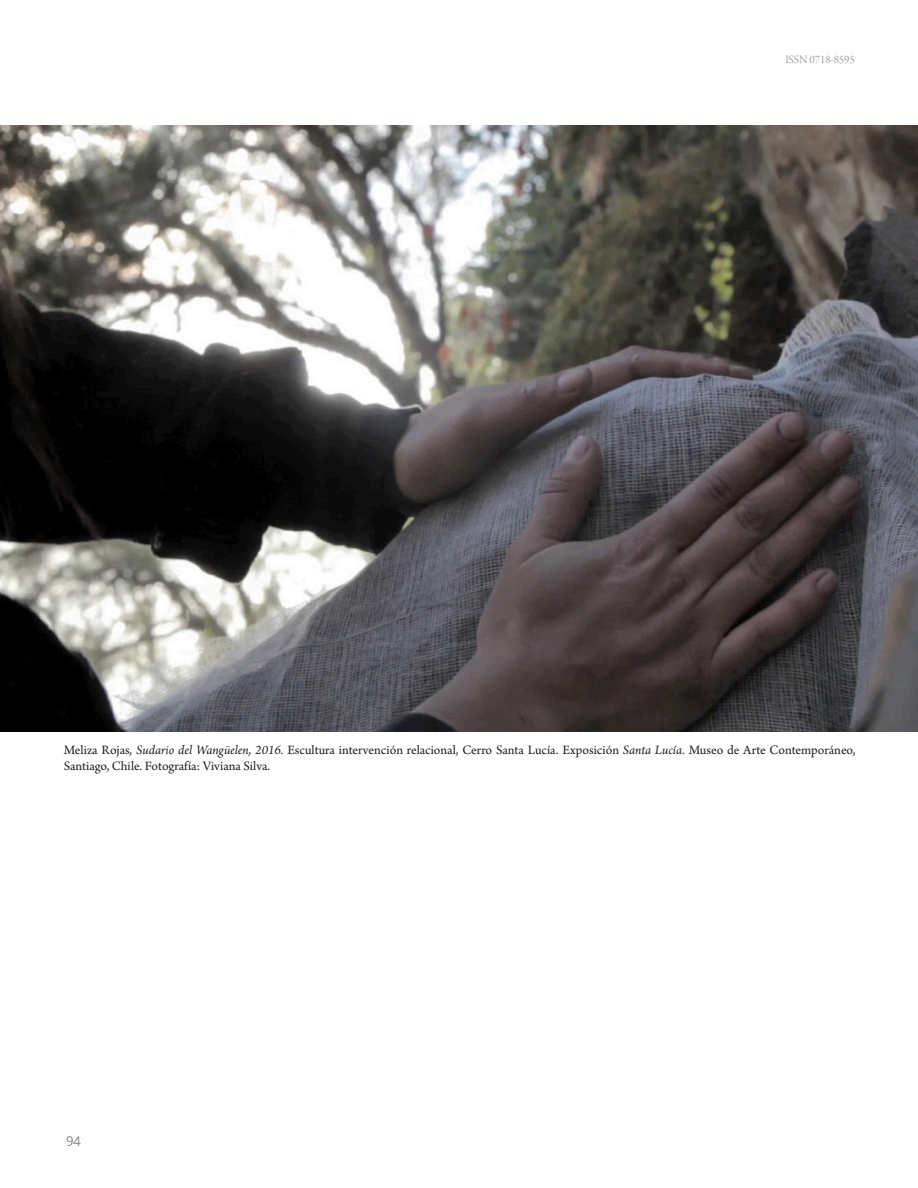
<style>
.page{position:relative;width:918px;height:1188px;background:#fff}
.page>*{position:absolute;margin:0;border:0;box-sizing:border-box;transform-origin:0 0}
.t1{font:13.5px/16.2px "Arno Pro";color:#231f20}
.t2{font:13.5px "Droid Sans";color:#8b8e87}
.t3{font:12px "Arno Pro Light Display";color:#8c8f88}
.s1{font-style:italic}
</style>
<div class="page">
<img style="left:0;top:125px;width:918px;height:607px">
<p class="t3" style="left:785px;top:53px;width:71px">ISSN 0718-8595</p>
<p class="t1" style="left:64px;top:742px;width:793px">Meliza Rojas<span class="s1">, Sudario del Wangüelen, 2016.</span> Escultura intervención relacional, Cerro Santa Lucía. Exposición <span class="s1">Santa Lucía</span>. Museo de Arte Contemporáneo,<br>Santiago, Chile. Fotografía: Viviana Silva.</p>
<p class="t2" style="left:66px;top:1134px;width:16px">94</p>
</div>
